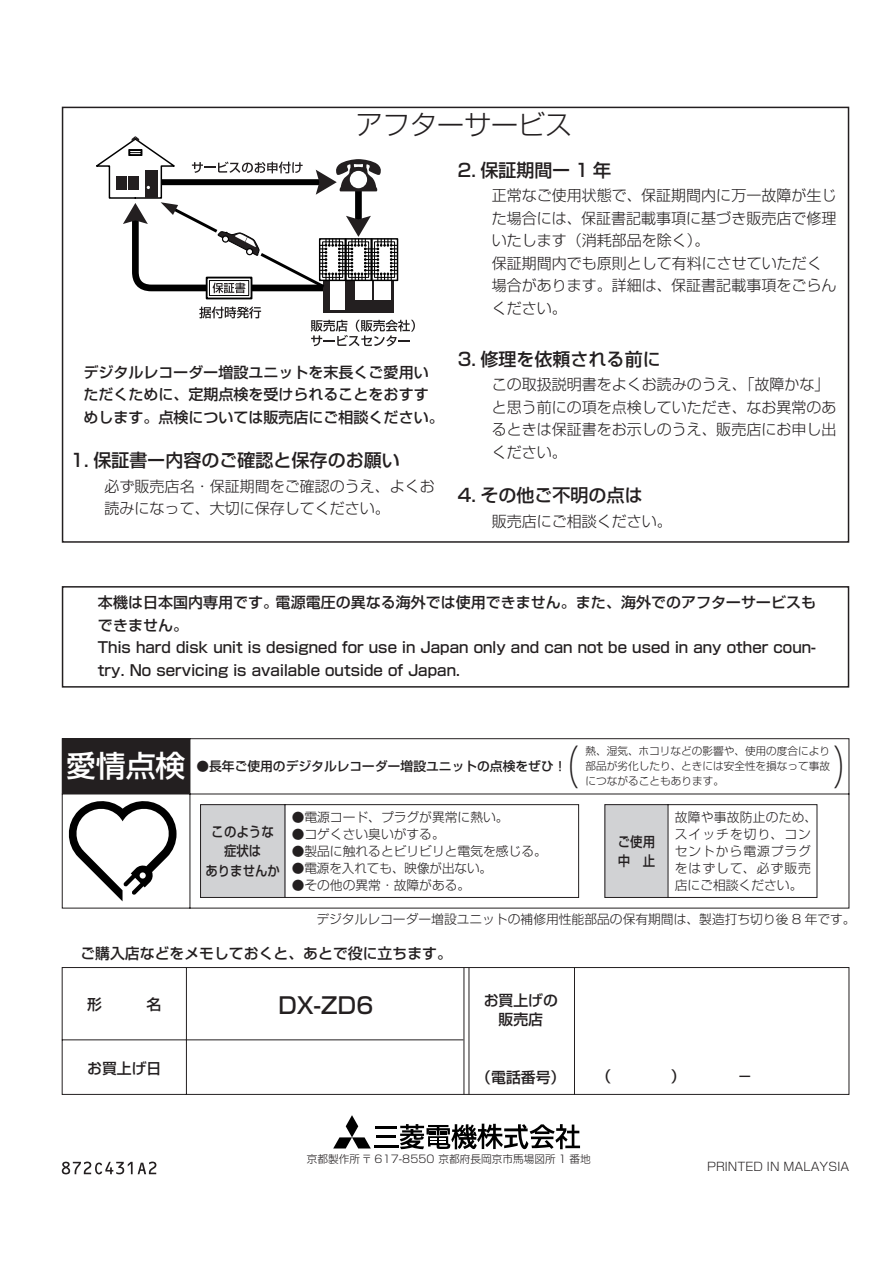
<style>
.page{position:relative;width:894px;height:1264px;background:#fff}
.page>*{position:absolute;margin:0;border:0;box-sizing:border-box;transform-origin:0 0}
.t1{font:300 45px "Shin Go";color:#231f20;scale:.6 1}
.t2{font:500 29.7px "Shin Go";color:#fff}
.t3{font:300 27px "Shin Go";color:#231f20}
.t4{font:500 22.5px "Shin Go";color:#231f20}
.t5{font:500 18px "Shin Go";color:#231f20}
.t6{font:300 15px/22.5px "Shin Go";color:#231f20}
.t7{font:500 15px/22.5px "Shin Go";color:#231f20}
.t8{font:500 14.85px/19.2px "Shin Go";color:#231f20;text-align:center}
.t9{font:500 13.8px/19.2px "Shin Go";color:#231f20;text-align:center;scale:.9 1}
.t10{font:300 12.75px "Shin Go";color:#231f20}
.t11{font:300 12.75px/17px "Shin Go";letter-spacing:.075em;color:#231f20}
.t12{font:500 12.75px "Shin Go";color:#231f20}
.t13{font:300 11.7px "Shin Go";color:#231f20}
.t14{font:300 10.65px/14.9px "Shin Go";color:#231f20;text-align:justify}
</style>
<div class="page">
<hr style="left:375px;top:1126px;width:21px;height:3px;background:#000">
<hr style="left:376px;top:1135px;width:19px;height:3px;background:#000">
<hr style="left:374px;top:1145px;width:24px;height:3px;background:#000">
<svg style="left:400px;top:1123px;width:179px;height:26px"></svg>
<svg style="left:333px;top:1115px;width:37px;height:33px"></svg>
<svg style="left:61px;top:967px;width:788px;height:128px"></svg>
<svg style="left:61px;top:738px;width:788px;height:171px"></svg>
<svg style="left:66px;top:798px;width:110px;height:103px"></svg>
<svg style="left:199px;top:803px;width:618px;height:95px"></svg>
<div style="left:62px;top:107px;width:786px;height:436px;border:2px solid #231f20"></div>
<svg style="left:206px;top:295px;width:46px;height:4px"></svg>
<div style="left:209px;top:280px;width:40px;height:16px;background:#060606"></div>
<svg style="left:199px;top:306px;width:62px;height:12px"></svg>
<svg style="left:310px;top:320px;width:105px;height:26px"></svg>
<div style="left:323px;top:280px;width:71px;height:33px;background:#231f20"></div>
<div style="left:330px;top:280px;width:14px;height:30px;background:#fff"></div>
<div style="left:354px;top:281px;width:17px;height:19px;background:#fff"></div>
<div style="left:374px;top:281px;width:16px;height:19px;background:#fff"></div>
<svg style="left:96px;top:136px;width:301px;height:159px"></svg>
<div style="left:62px;top:586px;width:786px;height:101px;border:2px solid #231f20"></div>
<svg style="left:62px;top:1161px;width:94px;height:13px"></svg>
<h3 class="t3" style="left:356px;top:115px;width:217px">アフターサービス</h3>
<p class="t5" style="left:457px;top:163px;width:155px">2. 保証期間ー 1 年</p>
<p class="t6" style="left:491px;top:186px;width:346px">正常なご使用状態で、保証期間内に万一故障が生じた場合には、保証書記載事項に基づき販売店で修理いたします（消耗部品を除く）。<br>保証期間内でも原則として有料にさせていただく場合があります。詳細は、保証書記載事項をごらんください。</p>
<p class="t5" style="left:457px;top:352px;width:204px">3. 修理を依頼される前に</p>
<p class="t6" style="left:491px;top:375px;width:346px">この取扱説明書をよくお読みのうえ、「故障かな」と思う前にの項を点検していただき、なお異常のあるときは保証書をお示しのうえ、販売店にお申し出ください。</p>
<p class="t5" style="left:457px;top:489px;width:186px">4. その他ご不明の点は</p>
<p class="t6" style="left:491px;top:512px;width:181px">販売店にご相談ください。</p>
<p class="t7" style="left:83px;top:362px;width:361px">デジタルレコーダー増設ユニットを末長くご愛用いただくために、定期点検を受けられることをおすすめします。点検については販売店にご相談ください。</p>
<p class="t5" style="left:71px;top:454px;width:330px">1. 保証書ー内容のご確認と保存のお願い</p>
<p class="t6" style="left:104px;top:477px;width:332px">必ず販売店名・保証期間をご確認のうえ、よくお読みになって、大切に保存してください。</p>
<p class="t7" style="left:98px;top:593px;width:719px">本機は日本国内専用です。電源電圧の異なる海外では使用できません。また、海外でのアフターサービスもできません。<br>This hard disk unit is designed for use in Japan only and can not be used in any other coun&shy;try. No servicing is available outside of Japan.</p>
<h1 class="t1" style="left:552px;top:750px;width:46px">（</h1>
<h1 class="t1" style="left:832px;top:750px;width:46px">）</h1>
<h2 class="t2" style="left:66px;top:755px;width:120px">愛情点検</h2>
<p class="t14" style="left:585px;top:745px;width:246px">熱、湿気、ホコリなどの影響や、使用の度合により部品が劣化したり、ときには安全性を損なって事故につながることもあります。</p>
<p class="t12" style="left:196px;top:761px;width:371px">●長年ご使用のデジタルレコーダー増設ユニットの点検をぜひ！</p>
<p class="t9" style="left:205px;top:824px;width:84px">このような症状は<br>ありませんか</p>
<p class="t10" style="left:291px;top:812px;width:218px">●電源コード、プラグが異常に熱い。</p>
<p class="t10" style="left:291px;top:829px;width:154px">●コゲくさい臭いがする。</p>
<p class="t10" style="left:291px;top:846px;width:256px">●製品に触れるとビリビリと電気を感じる。</p>
<p class="t10" style="left:291px;top:863px;width:202px">●電源を入れても、映像が出ない。</p>
<p class="t10" style="left:291px;top:880px;width:180px">●その他の異常・故障がある。</p>
<p class="t9" style="left:617px;top:833px;width:43px;text-align:left">ご使用中　止</p>
<p class="t11" style="left:674px;top:810px;width:144px">故障や事故防止のため、スイッチを切り、コンセントから電源プラグをはずして、必ず販売店にご相談ください。</p>
<p class="t10" style="left:316px;top:914px;width:540px">デジタルレコーダー増設ユニットの補修用性能部品の保有期間は、製造打ち切り後 8 年です。</p>
<p class="t8" style="left:80px;top:945px;width:373px">ご購入店などをメモしておくと、あとで役に立ちます。</p>
<p class="t8" style="left:87px;top:1060px;width:76px">お買上げ日</p>
<h3 class="t4" style="left:278px;top:997px;width:96px">DX-ZD6</h3>
<p class="t8" style="left:483px;top:992px;width:76px">お買上げの販売店</p>
<p class="t8" style="left:476px;top:1069px;width:91px">（電話番号）</p>
<p class="t14" style="left:306px;top:1152px;width:285px">京都製作所 〒 617-8550 京都府長岡京市馬場図所 1 番地</p>
<p class="t13" style="left:706px;top:1162px;width:144px">PRINTED IN MALAYSIA</p>
</div>
